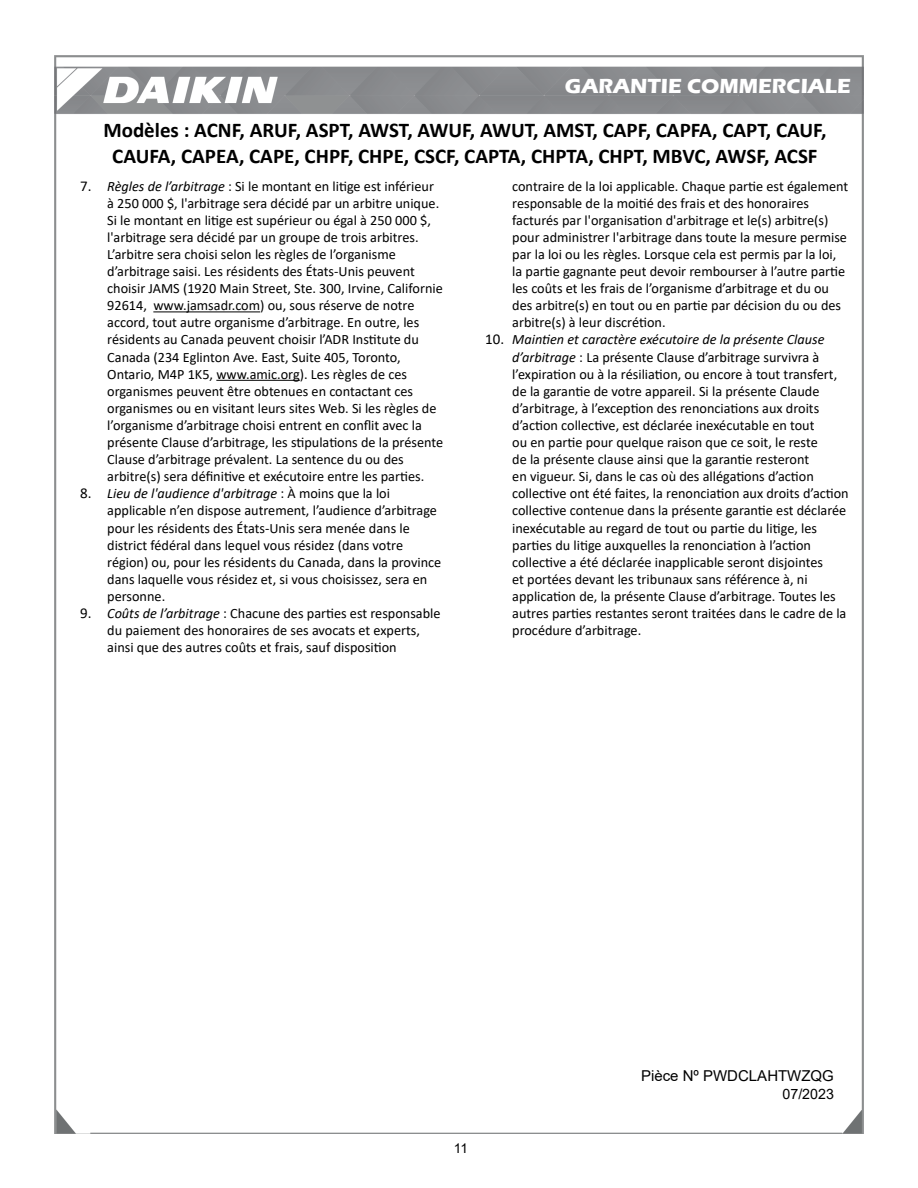
<style>
.page{position:relative;width:918px;height:1188px;background:#fff}
.page>*{position:absolute;margin:0;border:0;box-sizing:border-box;transform-origin:0 0}
.t1{font:700 21px/25.2px "Calibri";color:#000;text-align:center}
.P_-_Paragraph_Style1{font:700 21px "Eras ITC";color:#fff}
.t2{font:15px "Arial";color:#000}
.P_-_Alpha-Numeric_Li{font:14.25px/17.1px "Calibri";color:#000}
.t3{font:14.25px "Arial";color:#000}
.t4{font:13.5px "Arial";color:#000}
.s1{font-size:15px}
.s2{font-style:italic}
</style>
<div class="page">
<img style="left:55px;top:56px;width:809px;height:1078px">
<hr style="left:153px;top:311px;width:107px;height:1px;background:#000">
<hr style="left:216px;top:380px;width:84px;height:1px;background:#000">
<p class="P_-_Paragraph_Style1" style="left:565px;top:74px;width:288px">GARANTIE COMMERCIALE</p>
<h1 class="t1" style="left:103px;top:118px;width:725px">Modèles : ACNF, ARUF, ASPT, AWST, AWUF, AWUT, AMST, CAPF, CAPFA, CAPT, CAUF,<br>CAUFA, CAPEA, CAPE, CHPF, CHPE, CSCF, CAPTA, CHPTA, CHPT, MBVC, AWSF, ACSF</h1>
<p class="P_-_Alpha-Numeric_Li" style="left:107px;top:177px;width:338px;text-indent:-27px"><span class="s1">7.</span> <span class="s2">Règles de l’arbitrage</span> : Si le montant en litige est inférieur à 250 000 $, l'arbitrage sera décidé par un arbitre unique.<br>Si le montant en litige est supérieur ou égal à 250 000 $, l'arbitrage sera décidé par un groupe de trois arbitres.<br>L’arbitre sera choisi selon les règles de l’organisme d’arbitrage saisi. Les résidents des États-Unis peuvent choisir JAMS (1920 Main Street, Ste. 300, Irvine, Californie 92614, www.jamsadr.com) ou, sous réserve de notre accord, tout autre organisme d’arbitrage. En outre, les résidents au Canada peuvent choisir l’ADR Institute du Canada (234 Eglinton Ave. East, Suite 405, Toronto, Ontario, M4P 1K5, www.amic.org). Les règles de ces organismes peuvent être obtenues en contactant ces organismes ou en visitant leurs sites Web. Si les règles de l’organisme d’arbitrage choisi entrent en conflit avec la présente Clause d’arbitrage, les stipulations de la présente Clause d’arbitrage prévalent. La sentence du ou des arbitre(s) sera définitive et exécutoire entre les parties.</p>
<p class="P_-_Alpha-Numeric_Li" style="left:107px;top:485px;width:336px;text-indent:-27px"><span class="s1">8.</span> <span class="s2">Lieu de l'audience d'arbitrage</span> : À moins que la loi applicable n’en dispose autrement, l’audience d’arbitrage pour les résidents des États-Unis sera menée dans le district fédéral dans lequel vous résidez (dans votre région) ou, pour les résidents du Canada, dans la province dans laquelle vous résidez et, si vous choisissez, sera en personne.</p>
<p class="P_-_Alpha-Numeric_Li" style="left:107px;top:604px;width:335px;text-indent:-27px"><span class="s1">9.</span> <span class="s2">Coûts de l’arbitrage</span> : Chacune des parties est responsable du paiement des honoraires de ses avocats et experts, ainsi que des autres coûts et frais, sauf disposition</p>
<p class="P_-_Alpha-Numeric_Li" style="left:512px;top:177px;width:338px">contraire de la loi applicable. Chaque partie est également responsable de la moitié des frais et des honoraires facturés par l'organisation d'arbitrage et le(s) arbitre(s) pour administrer l'arbitrage dans toute la mesure permise par la loi ou les règles. Lorsque cela est permis par la loi, la partie gagnante peut devoir rembourser à l’autre partie les coûts et les frais de l’organisme d’arbitrage et du ou des arbitre(s) en tout ou en partie par décision du ou des arbitre(s) à leur discrétion.</p>
<p class="P_-_Alpha-Numeric_Li" style="left:512px;top:331px;width:338px;text-indent:-27px"><span class="s1">10.</span> <span class="s2">Maintien et caractère exécutoire de la présente Clause d’arbitrage</span> : La présente Clause d’arbitrage survivra à l’expiration ou à la résiliation, ou encore à tout transfert, de la garantie de votre appareil. Si la présente Claude d’arbitrage, à l’exception des renonciations aux droits d’action collective, est déclarée inexécutable en tout<br>ou en partie pour quelque raison que ce soit, le reste<br>de la présente clause ainsi que la garantie resteront<br>en vigueur. Si, dans le cas où des allégations d’action collective ont été faites, la renonciation aux droits d’action collective contenue dans la présente garantie est déclarée inexécutable au regard de tout ou partie du litige, les parties du litige auxquelles la renonciation à l’action collective a été déclarée inapplicable seront disjointes<br>et portées devant les tribunaux sans référence à, ni application de, la présente Clause d’arbitrage. Toutes les autres parties restantes seront traitées dans le cadre de la procédure d’arbitrage.</p>
<p class="t4" style="left:454px;top:1139px;width:16px">11</p>
<p class="t2" style="left:641px;top:1066px;width:194px">Pièce Nº PWDCLAHTWZQG</p>
<p class="t3" style="left:782px;top:1084px;width:53px">07/2023</p>
</div>
